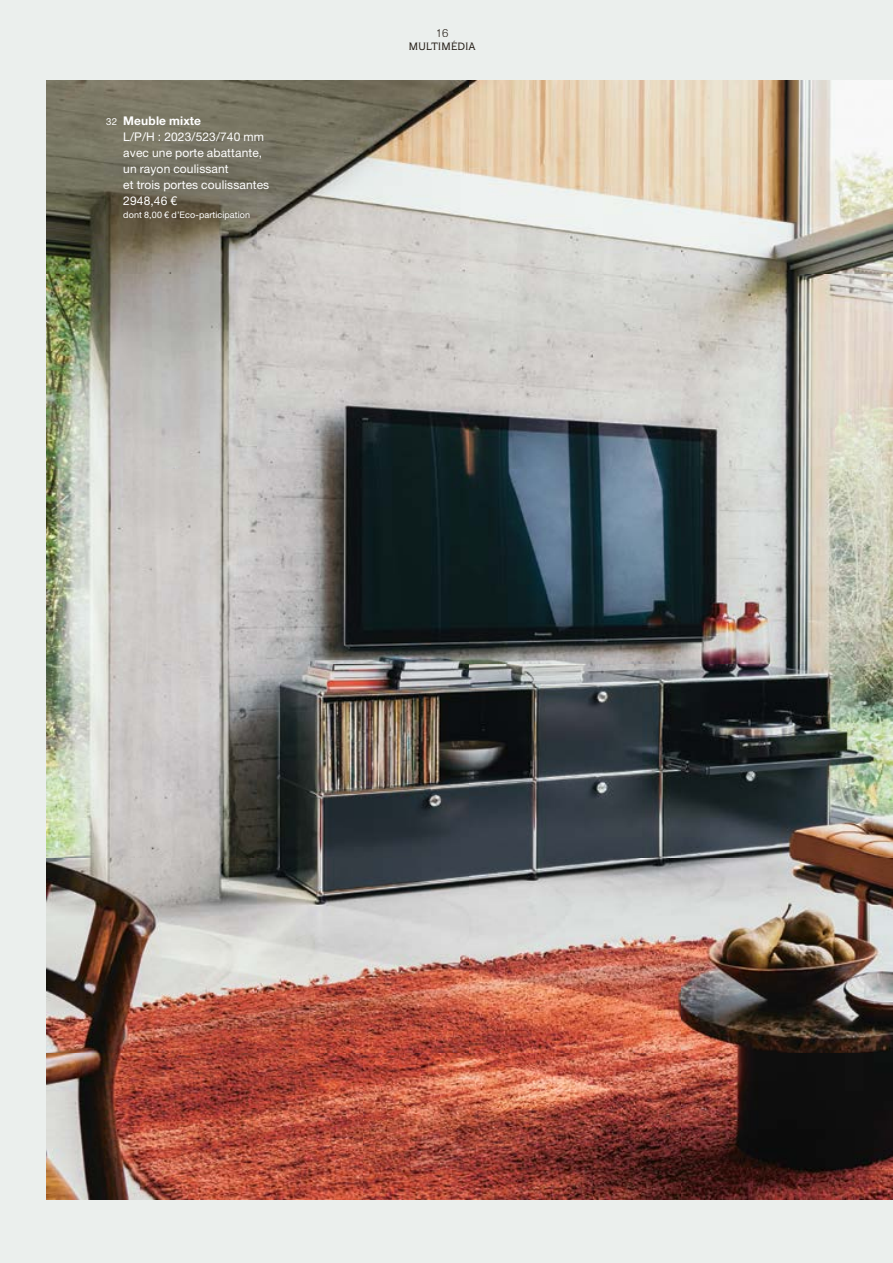
<style>
.page{position:relative;width:893px;height:1263px;background:#ebefed}
.page>*{position:absolute;margin:0;border:0;box-sizing:border-box;transform-origin:0 0}
.t1{font:12px/15.9px "Helvetica Neue";letter-spacing:.01em;color:#fff}
.t2{font:11.25px "Angular";letter-spacing:.03em;color:#28211a}
.t3{font:300 11.25px "Helvetica Neue";color:#28211a}
.t4{font:9px "Helvetica Neue";letter-spacing:.01em;color:#fff}
.s1{font-size:9.75px}
.s2{font-weight:700}
.s3{font-family:"Linotype Euro Font Gto P"}
</style>
<div class="page">
<img style="left:47px;top:81px;width:846px;height:1118px">
<p class="t1" style="left:123px;top:113px;width:147px;text-indent:-17px"><span class="s1">32</span> <span class="s2">Meuble mixte<br></span>L/P/H : 2023/523/740 mm avec une porte abattante, un rayon coulissant<br>et trois portes coulissantes<br>2948,46 <span class="s3">e</span></p>
<p class="t4" style="left:123px;top:210px;width:128px">dont 8,00 <span class="s3">e</span> d’Eco-participation</p>
<p class="t3" style="left:436px;top:26px;width:14px">16</p>
<p class="t2" style="left:409px;top:40px;width:68px">MULTIMÉDIA</p>
</div>
